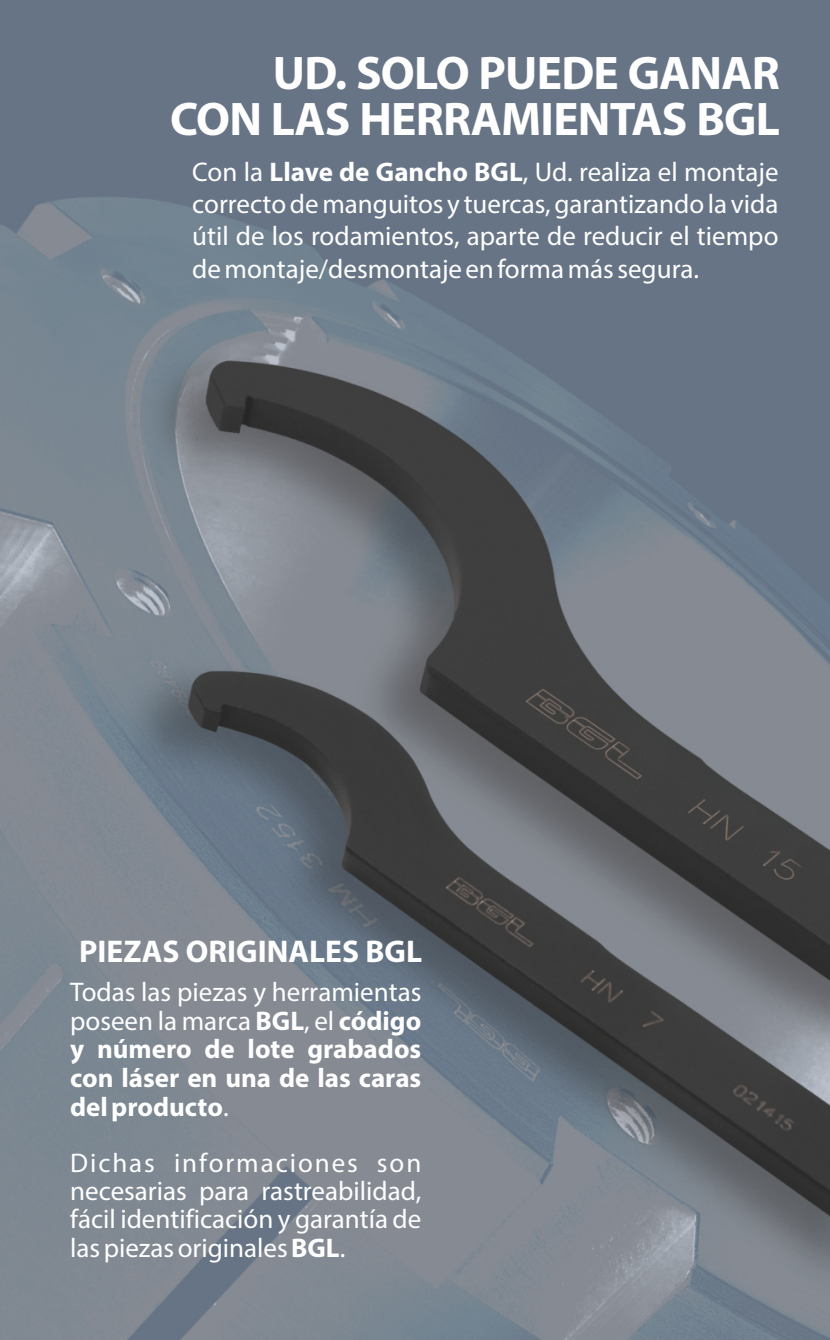
<style>
.page{position:relative;width:830px;height:1340px;background:#fff}
.page>*{position:absolute;margin:0;border:0;box-sizing:border-box;transform-origin:0 0}
.t1{font:700 47.25px/45.9px "Myriad Pro";letter-spacing:-.015em;color:#fefefe;text-align:right}
.t2{font:700 31.5px "Myriad Pro";color:#fefefe}
.t3{font:27px/32.4px "Myriad Pro";color:#fefefe;text-align:justify}
.t4{font:700 27px/28.8px "Myriad Pro";color:#fefefe;text-align:justify}
.s1{font-weight:700}
.s2{font-weight:400}
</style>
<div class="page">
<img style="left:0;top:0;width:829px;height:1339px">
<h1 class="t1" style="left:170px;top:54px;width:611px">UD. SOLO PUEDE GANAR<br>CON LAS HERRAMIENTAS BGL</h1>
<p class="t3" style="left:192px;top:158px;width:587px">Con la <span class="s1">Llave de Gancho BGL</span>, Ud. realiza el montaje correcto de manguitos y tuercas, garantizando la vida útil de los rodamientos, aparte de reducir el tiempo de montaje/desmontaje en forma más segura.</p>
<p class="t2" style="left:79px;top:938px;width:344px">PIEZAS ORIGINALES BGL</p>
<p class="t4" style="left:70px;top:979px;width:352px"><span class="s2">Todas las piezas y herramientas poseen la marca</span> BGL<span class="s2">, el</span> código y número de lote grabados con láser en una de las caras del producto<span class="s2">.</span></p>
<p class="t3" style="left:70px;top:1151px;width:352px;line-height:28.3px">Dichas informaciones son necesarias para rastreabilidad, fácil identificación y garantía de las piezas originales <span class="s1">BGL</span>.</p>
</div>
